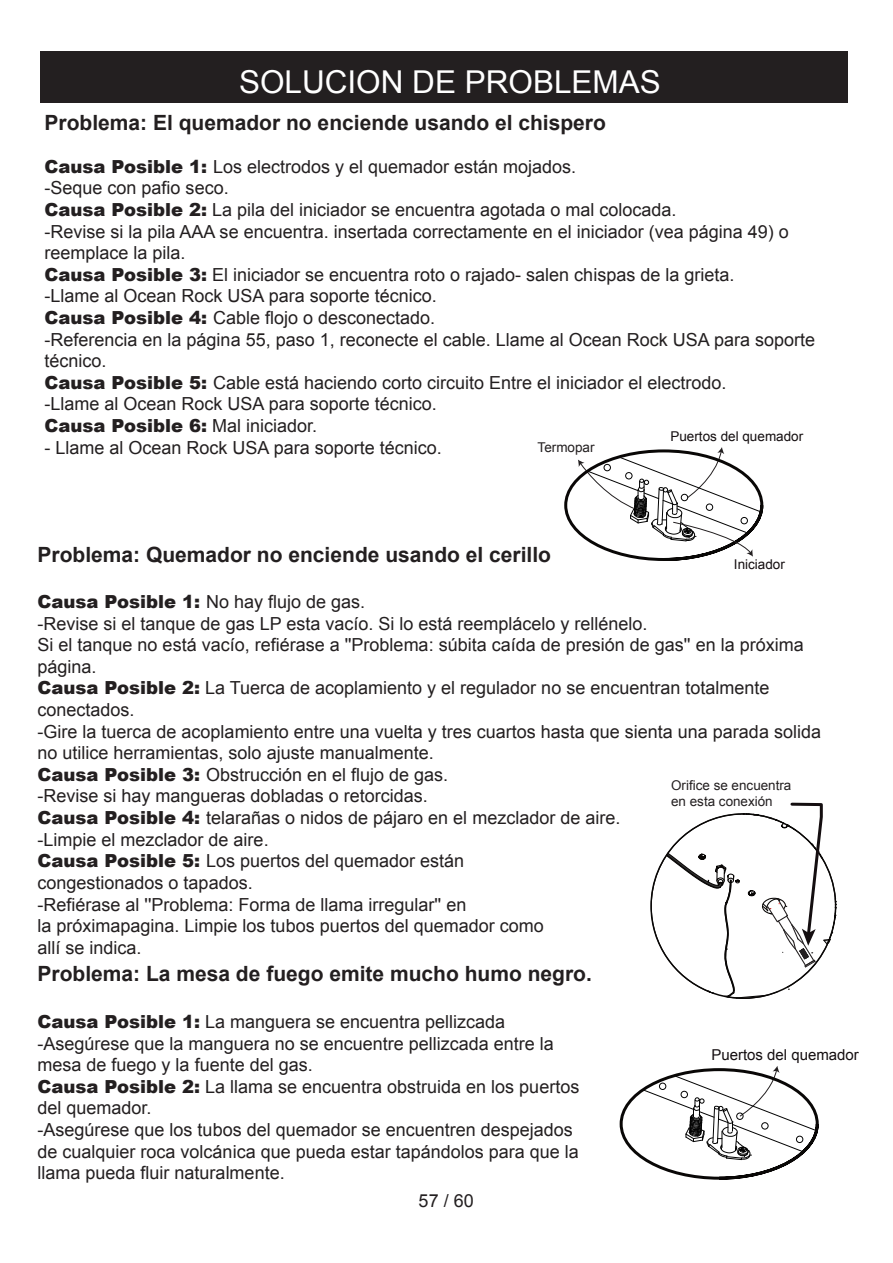
<style>
.page{position:relative;width:893px;height:1263px;background:#fff}
.page>*{position:absolute;margin:0;border:0;box-sizing:border-box;transform-origin:0 0}
.t1{font:31.5px "Arial";color:#fff}
.t2{font:700 21px "Arial";color:#231f20}
.t3{font:18px/21.6px "Arial";color:#231f20}
.t4{font:15px "Arial";color:#140e10}
.t5{font:13.5px/16.2px "Arial";color:#231f20}
.t6{font:13.5px "Arial";color:#140e10}
.s1{font-weight:900}
</style>
<div class="page">
<svg style="left:619px;top:1066px;width:200px;height:114px"></svg>
<svg style="left:564px;top:447px;width:200px;height:114px"></svg>
<svg style="left:650px;top:802px;width:187px;height:197px"></svg>
<div style="left:40px;top:52px;width:808px;height:51px;background:#231f20"></div>
<h1 class="t1" style="left:239px;top:62px;width:423px">SOLUCION DE PROBLEMAS</h1>
<p class="t2" style="left:45px;top:108px;width:563px">Problema: El quemador no enciende usando el chispero</p>
<p class="t3" style="left:45px;top:156px;width:772px"><span class="s1">Causa Posible 1:</span> Los electrodos y el quemador están mojados.<br>-Seque con pafio seco.<br><span class="s1">Causa Posible 2:</span> La pila del iniciador se encuentra agotada o mal colocada.<br>-Revise si la pila AAA se encuentra. insertada correctamente en el iniciador (vea página 49) o reemplace la pila.<br><span class="s1">Causa Posible 3:</span> El iniciador se encuentra roto o rajado- salen chispas de la grieta.<br>-Llame al Ocean Rock USA para soporte técnico.<br><span class="s1">Causa Posible 4:</span> Cable flojo o desconectado.<br>-Referencia en la página 55, paso 1, reconecte el cable. Llame al Ocean Rock USA para soporte técnico.<br><span class="s1">Causa Posible 5:</span> Cable está haciendo corto circuito Entre el iniciador el electrodo.<br>-Llame al Ocean Rock USA para soporte técnico.<br><span class="s1">Causa Posible 6:</span> Mal iniciador.</p>
<p class="t3" style="left:45px;top:437px;width:399px">- Llame al Ocean Rock USA para soporte técnico.</p>
<p class="t6" style="left:670px;top:428px;width:134px">Puertos del quemador</p>
<p class="t5" style="left:538px;top:440px;width:59px">Termopar</p>
<p class="t2" style="left:38px;top:540px;width:515px">Problema: Quemador no enciende usando el cerillo</p>
<p class="t3" style="left:38px;top:591px;width:785px"><span class="s1">Causa Posible 1:</span> No hay flujo de gas.<br>-Revise si el tanque de gas LP esta vacío. Si lo está reemplácelo y rellénelo.<br>Si el tanque no está vacío, refiérase a ''Problema: súbita caída de presión de gas'' en la próxima página.<br><span class="s1">Causa Posible 2:</span> La Tuerca de acoplamiento y el regulador no se encuentran totalmente conectados.<br>-Gire la tuerca de acoplamiento entre una vuelta y tres cuartos hasta que sienta una parada solida no utilice herramientas, solo ajuste manualmente.<br><span class="s1">Causa Posible 3:</span> Obstrucción en el flujo de gas.<br>-Revise si hay mangueras dobladas o retorcidas.<br><span class="s1">Causa Posible 4:</span> telarañas o nidos de pájaro en el mezclador de aire.<br>-Limpie el mezclador de aire.<br><span class="s1">Causa Posible 5:</span> Los puertos del quemador están<br>congestionados o tapados.<br>-Refiérase al ''Problema: Forma de llama irregular'' en<br>la próximapagina. Limpie los tubos puertos del quemador como<br>allí se indica.</p>
<p class="t2" style="left:38px;top:960px;width:556px">Problema: La mesa de fuego emite mucho humo negro.</p>
<p class="t3" style="left:38px;top:1011px;width:543px"><span class="s1">Causa Posible 1:</span> La manguera se encuentra pellizcada -Asegúrese que la manguera no se encuentre pellizcada entre la mesa de fuego y la fuente del gas.<br><span class="s1">Causa Posible 2:</span> La llama se encuentra obstruida en los puertos del quemador.<br>-Asegúrese que los tubos del quemador se encuentren despejados de cualquier roca volcánica que pueda estar tapándolos para que la llama pueda fluir naturalmente.</p>
<p class="t6" style="left:734px;top:555px;width:53px">Iniciador</p>
<p class="t5" style="left:671px;top:777px;width:122px">Orifice se encuentra en esta conexión</p>
<p class="t4" style="left:711px;top:1044px;width:149px">Puertos del quemador</p>
<p class="t3" style="left:419px;top:1190px;width:57px">57 / 60</p>
</div>
